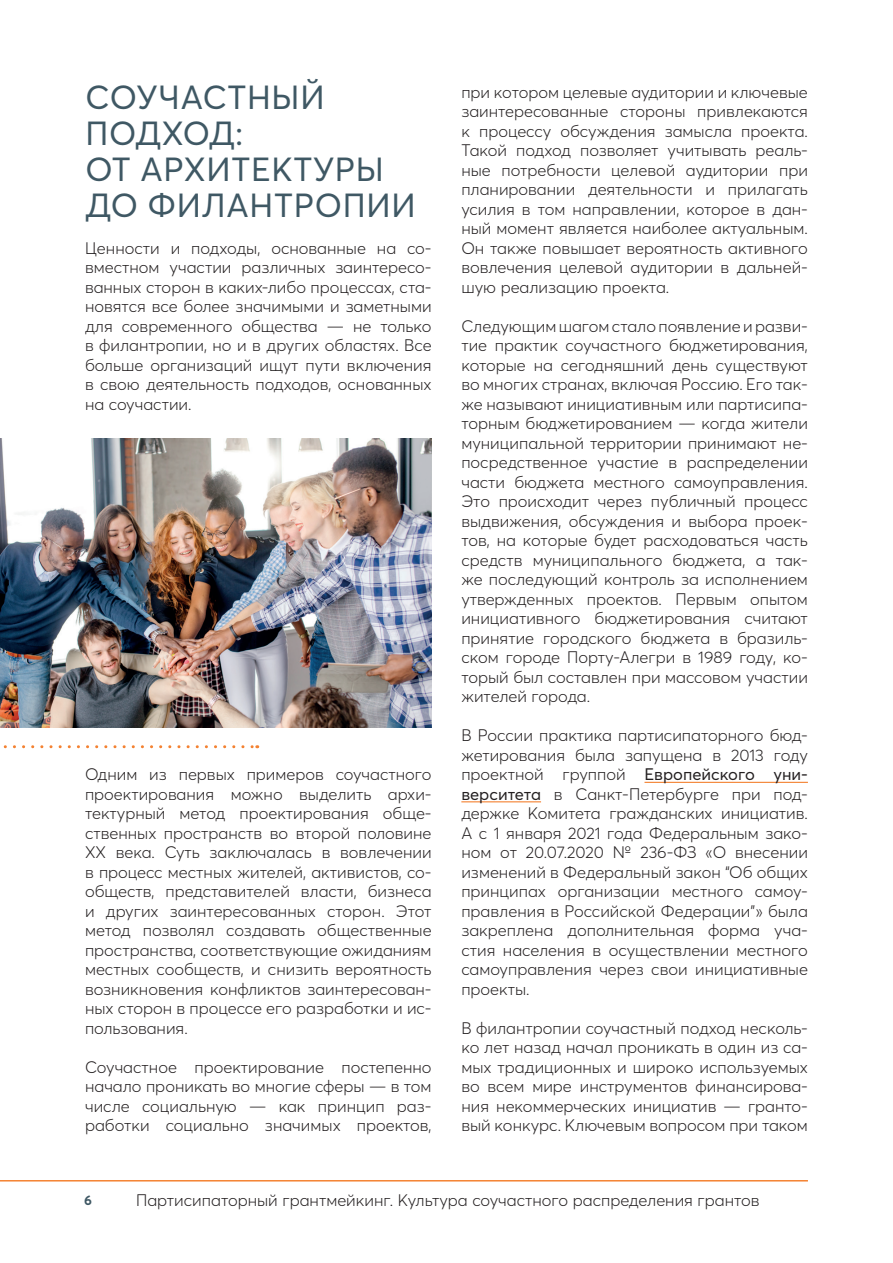
<style>
.page{position:relative;width:893px;height:1263px;background:#fff}
.page>*{position:absolute;margin:0;border:0;box-sizing:border-box;transform-origin:0 0}
.t1{font:33px/36px "Averta CY";letter-spacing:.025em;color:#3f5864}
.text{font:300 16.5px/19.5px "Averta CY";color:#231f20;text-align:justify}
.t2{font:700 13.5px "Averta CY";color:#3f5864}
.s1{font-weight:400}
</style>
<div class="page">
<hr style="left:0;top:1180px;width:808px;height:1px;background:#f48232">
<hr style="left:644px;top:782px;width:164px;height:1px;background:#f48232">
<hr style="left:461px;top:801px;width:80px;height:1px;background:#f48232">
<img style="left:0;top:438px;width:432px;height:289px">
<svg style="left:3px;top:745px;width:255px;height:3px"></svg>
<h1 class="t1" style="left:85px;top:78px;width:332px">СОУЧАСТНЫЙ<br>ПОДХОД:<br>ОТ АРХИТЕКТУРЫ<br>ДО ФИЛАНТРОПИИ</h1>
<p class="text" style="left:85px;top:237px;width:348px">Ценности и подходы, основанные на со&shy;вместном участии различных заинтересо&shy;ванных сторон в каких-либо процессах, ста&shy;новятся все более значимыми и заметными для современного общества — не только в филантропии, но и в других областях. Все больше организаций ищут пути включения в свою деятельность подходов, основанных на соучастии.</p>
<p class="text" style="left:85px;top:764px;width:348px">Одним из первых примеров соучастного проектирования можно выделить архи&shy;тектурный метод проектирования обще&shy;ственных пространств во второй половине XX века. Суть заключалась в вовлечении в процесс местных жителей, активистов, со&shy;обществ, представителей власти, бизнеса и других заинтересованных сторон. Этот метод позволял создавать общественные пространства, соответствующие ожиданиям местных сообществ, и снизить вероятность возникновения конфликтов заинтересован&shy;ных сторон в процессе его разработки и ис&shy;пользования.</p>
<p class="text" style="left:85px;top:1056px;width:348px">Соучастное проектирование постепенно начало проникать во многие сферы — в том числе социальную — как принцип раз&shy;работки социально значимых проектов,</p>
<p class="text" style="left:461px;top:81px;width:348px">при котором целевые аудитории и ключевые заинтересованные стороны привлекаются к процессу обсуждения замысла проекта.<br>Такой подход позволяет учитывать реаль&shy;ные потребности целевой аудитории при планировании деятельности и прилагать усилия в том направлении, которое в дан&shy;ный момент является наиболее актуальным.<br>Он также повышает вероятность активного вовлечения целевой аудитории в дальней&shy;шую реализацию проекта.</p>
<p class="text" style="left:461px;top:315px;width:348px">Следующим шагом стало появление и разви&shy;тие практик соучастного бюджетирования, которые на сегодняшний день существуют во многих странах, включая Россию. Его так&shy;же называют инициативным или партисипа&shy;торным бюджетированием — когда жители муниципальной территории принимают не&shy;посредственное участие в распределении части бюджета местного самоуправления.<br>Это происходит через публичный процесс выдвижения, обсуждения и выбора проек&shy;тов, на которые будет расходоваться часть средств муниципального бюджета, а так&shy;же последующий контроль за исполнением утвержденных проектов. Первым опытом инициативного бюджетирования считают принятие городского бюджета в бразиль&shy;ском городе Порту-Алегри в 1989 году, ко&shy;торый был составлен при массовом участии жителей города.</p>
<p class="text" style="left:461px;top:725px;width:348px">В России практика партисипаторного бюд&shy;жетирования была запущена в 2013 году проектной группой <span class="s1">Европейского уни&shy;верситета</span> в Санкт-Петербурге при под&shy;держке Комитета гражданских инициатив.<br>А с 1 января 2021 года Федеральным зако&shy;ном от 20.07.2020 № 236-ФЗ «О внесении изменений в Федеральный закон “Об общих принципах организации местного самоу&shy;правления в Российской Федерации”» была закреплена дополнительная форма уча&shy;стия населения в осуществлении местного самоуправления через свои инициативные проекты.</p>
<p class="text" style="left:461px;top:1017px;width:348px">В филантропии соучастный подход несколь&shy;ко лет назад начал проникать в один из са&shy;мых традиционных и широко используемых во всем мире инструментов финансирова&shy;ния некоммерческих инициатив — гранто&shy;вый конкурс. Ключевым вопросом при таком</p>
<p class="t2" style="left:84px;top:1190px;width:9px">6</p>
<p class="text" style="left:136px;top:1189px;width:625px">Партисипаторный грантмейкинг. Культура соучастного распределения грантов</p>
</div>
